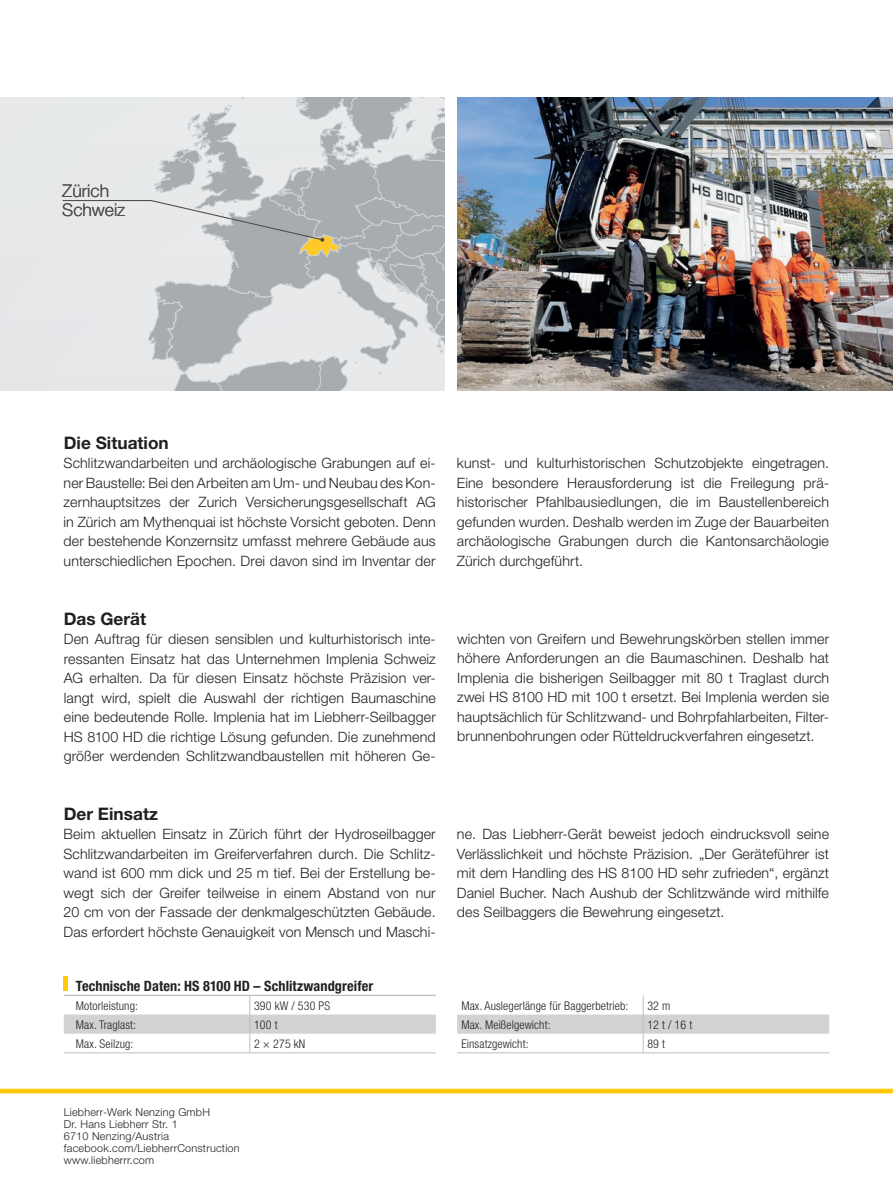
<style>
.page{position:relative;width:893px;height:1187px;background:#fff}
.page>*{position:absolute;margin:0;border:0;box-sizing:border-box;transform-origin:0 0}
.t1{font:300 17.55px/18.8px "Helvetica Neue LT";color:#544d4c}
.t2{font:700 17.25px "Helvetica Neue LT";color:#231f20}
.t3{font:300 14.25px/19.5px "Helvetica Neue LT";letter-spacing:.01em;color:#231f20;text-align:justify}
.t4{font:700 condensed 14.25px "Helvetica Neue LT";letter-spacing:.01em;color:#231f20}
.t5{font:300 condensed 12px "Helvetica Neue LT";letter-spacing:.01em;color:#231f20}
.t6{font:300 10.8px/12px "Helvetica Neue LT";letter-spacing:.02em;color:#231f20}
</style>
<div class="page">
<div style="left:0;top:1088px;width:893px;height:5px;background:#feca0a"></div>
<img style="left:457px;top:98px;width:436px;height:292px">
<hr style="left:64px;top:976px;width:4px;height:14px;background:#feca0a">
<hr style="left:64px;top:1052px;width:186px;height:1px;background:#bcbdc0">
<hr style="left:250px;top:1052px;width:186px;height:1px;background:#bcbdc0">
<hr style="left:64px;top:994px;width:186px;height:1px;background:#bcbdc0">
<hr style="left:250px;top:994px;width:186px;height:1px;background:#bcbdc0">
<svg style="left:64px;top:995px;width:372px;height:57px"></svg>
<hr style="left:457px;top:1052px;width:186px;height:1px;background:#bcbdc0">
<hr style="left:643px;top:1052px;width:186px;height:1px;background:#bcbdc0">
<svg style="left:457px;top:995px;width:372px;height:57px"></svg>
<svg style="left:0;top:98px;width:444px;height:292px;background:#d1d4d6"></svg>
<p class="t1" style="left:62px;top:181px;width:65px">Zürich<br>Schweiz</p>
<p class="t2" style="left:64px;top:432px;width:107px">Die Situation</p>
<p class="t3" style="left:64px;top:453px;width:374px">Schlitzwandarbeiten und archäologische Grabungen auf ei&shy;ner Baustelle: Bei den Arbeiten am Um- und Neubau des Kon&shy;zernhauptsitzes der Zurich Versicherungsgesellschaft AG in Zürich am Mythenquai ist höchste Vorsicht geboten. Denn der bestehende Konzernsitz umfasst mehrere Gebäude aus unterschiedlichen Epochen. Drei davon sind im Inventar der</p>
<p class="t3" style="left:457px;top:453px;width:374px;text-align:left">kunst- und kulturhistorischen Schutzobjekte eingetragen.<br>Eine besondere Herausforderung ist die Freilegung prä&shy;historischer Pfahlbausiedlungen, die im Baustellenbereich gefunden wurden. Deshalb werden im Zuge der Bauarbeiten archäologische Grabungen durch die Kantonsarchäologie Zürich durchgeführt.</p>
<p class="t2" style="left:64px;top:607px;width:84px">Das Gerät</p>
<p class="t3" style="left:64px;top:629px;width:374px">Den Auftrag für diesen sensiblen und kulturhistorisch inte&shy;ressanten Einsatz hat das Unternehmen Implenia Schweiz AG erhalten. Da für diesen Einsatz höchste Präzision ver&shy;langt wird, spielt die Auswahl der richtigen Baumaschine eine bedeutende Rolle. Implenia hat im Liebherr-Seilbagger HS 8100 HD die richtige Lösung gefunden. Die zunehmend größer werdenden Schlitzwandbaustellen mit höheren Ge-</p>
<p class="t3" style="left:457px;top:628px;width:374px">wichten von Greifern und Bewehrungskörben stellen immer höhere Anforderungen an die Baumaschinen. Deshalb hat Implenia die bisherigen Seilbagger mit 80 t Traglast durch zwei HS 8100 HD mit 100 t ersetzt. Bei Implenia werden sie hauptsächlich für Schlitzwand- und Bohrpfahlarbeiten, Filter&shy;brunnenbohrungen oder Rütteldruckverfahren eingesetzt.</p>
<p class="t2" style="left:64px;top:802px;width:96px">Der Einsatz</p>
<p class="t3" style="left:64px;top:824px;width:374px">Beim aktuellen Einsatz in Zürich führt der Hydroseilbagger Schlitzwandarbeiten im Greiferverfahren durch. Die Schlitz&shy;wand ist 600 mm dick und 25 m tief. Bei der Erstellung be&shy;wegt sich der Greifer teilweise in einem Abstand von nur 20 cm von der Fassade der denkmalgeschützten Gebäude.<br>Das erfordert höchste Genauigkeit von Mensch und Maschi-</p>
<p class="t3" style="left:457px;top:824px;width:374px">ne. Das Liebherr-Gerät beweist jedoch eindrucksvoll seine Verlässlichkeit und höchste Präzision. „Der Geräteführer ist mit dem Handling des HS 8100 HD sehr zufrieden“, ergänzt Daniel Bucher. Nach Aushub der Schlitzwände wird mithilfe des Seilbaggers die Bewehrung eingesetzt.</p>
<p class="t4" style="left:76px;top:977px;width:299px">Technische Daten: HS 8100 HD – Schlitzwandgreifer</p>
<p class="t5" style="left:76px;top:998px;width:64px">Motorleistung:</p>
<p class="t5" style="left:254px;top:998px;width:78px">390 kW / 530 PS</p>
<p class="t5" style="left:76px;top:1017px;width:62px">Max. Traglast:</p>
<p class="t5" style="left:254px;top:1017px;width:25px">100 t</p>
<p class="t5" style="left:76px;top:1036px;width:59px">Max. Seilzug:</p>
<p class="t5" style="left:254px;top:1036px;width:53px">2 × 275 kN</p>
<p class="t6" style="left:64px;top:1105px;width:177px">Liebherr-Werk Nenzing GmbH<br>Dr. Hans Liebherr Str. 1<br>6710 Nenzing/Austria facebook.com/LiebherrConstruction www.liebherrr.com</p>
<p class="t5" style="left:461px;top:998px;width:168px">Max. Auslegerlänge für Baggerbetrieb:</p>
<p class="t5" style="left:647px;top:998px;width:24px">32 m</p>
<p class="t5" style="left:461px;top:1017px;width:91px">Max. Meißelgewicht:</p>
<p class="t5" style="left:647px;top:1017px;width:46px">12 t / 16 t</p>
<p class="t5" style="left:461px;top:1036px;width:69px">Einsatzgewicht:</p>
<p class="t5" style="left:647px;top:1036px;width:19px">89 t</p>
</div>
